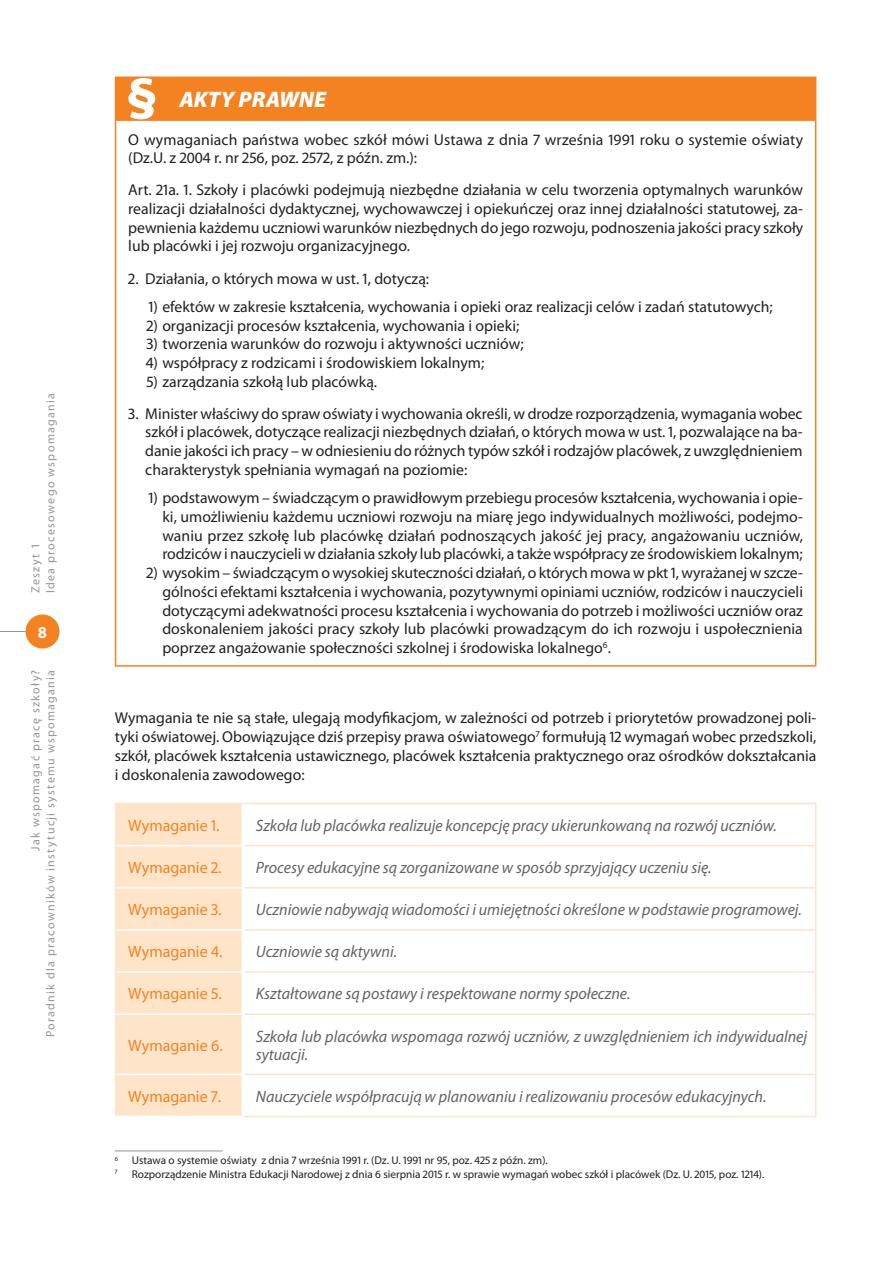
<style>
.page{position:relative;width:893px;height:1263px;background:#fff}
.page>*{position:absolute;margin:0;border:0;box-sizing:border-box;transform-origin:0 0}
.t1{font:italic 900 22.5px "Myriad Pro";color:#fff}
.t2{font:italic 16.5px/18px "Myriad Pro";color:#636366}
.t3{font:16.5px "Myriad Pro";color:#f58220}
.t4{font:700 16.5px "Myriad Pro";color:#fff}
.t5{font:15.75px/18.8px "Myriad Pro";color:#231f20;text-align:justify}
.t6{font:12px/15px "Myriad Pro";letter-spacing:.105em;color:#939598;text-align:right}
.t7{font:11.25px "Myriad Pro";color:#231f20}
.t8{font:6.6px "Myriad Pro";color:#231f20}
</style>
<div class="page">
<div style="left:26px;top:614px;width:34px;height:34px;background:#f58220;border-radius:50%"></div>
<svg style="left:0;top:631px;width:26px;height:1px"></svg>
<hr style="left:115px;top:77px;width:52px;height:1px;background:#f58220">
<hr style="left:115px;top:78px;width:1px;height:41px;background:#f58220">
<hr style="left:115px;top:119px;width:52px;height:2px;background:#f58220">
<hr style="left:115px;top:121px;width:1px;height:544px;background:#f58220">
<hr style="left:815px;top:121px;width:1px;height:544px;background:#f58220">
<hr style="left:115px;top:665px;width:52px;height:2px;background:#f58220">
<hr style="left:167px;top:665px;width:649px;height:2px;background:#f58220">
<hr style="left:167px;top:119px;width:649px;height:2px;background:#f58220">
<div style="left:116px;top:77px;width:700px;height:43px;background:#f58220"></div>
<div style="left:116px;top:804px;width:126px;height:312px;background:#fee5ca"></div>
<svg style="left:245px;top:804px;width:570px;height:312px"></svg>
<hr style="left:815px;top:804px;width:1px;height:41px;background:#fee5ca">
<hr style="left:815px;top:846px;width:1px;height:41px;background:#fee5ca">
<hr style="left:815px;top:888px;width:1px;height:41px;background:#fee5ca">
<hr style="left:815px;top:931px;width:1px;height:40px;background:#fee5ca">
<hr style="left:815px;top:973px;width:1px;height:40px;background:#fee5ca">
<hr style="left:815px;top:1015px;width:1px;height:59px;background:#fee5ca">
<hr style="left:815px;top:1075px;width:1px;height:41px;background:#fee5ca">
<hr style="left:115px;top:803px;width:128px;height:1px;background:#fee5ca">
<hr style="left:115px;top:804px;width:1px;height:42px;background:#fee5ca">
<hr style="left:243px;top:803px;width:573px;height:1px;background:#fee5ca">
<hr style="left:115px;top:846px;width:1px;height:42px;background:#fee5ca">
<hr style="left:245px;top:845px;width:571px;height:1px;background:#fee5ca">
<hr style="left:115px;top:888px;width:1px;height:42px;background:#fee5ca">
<hr style="left:245px;top:887px;width:571px;height:1px;background:#fee5ca">
<hr style="left:115px;top:930px;width:1px;height:42px;background:#fee5ca">
<hr style="left:245px;top:929px;width:571px;height:2px;background:#fee5ca">
<hr style="left:115px;top:972px;width:1px;height:42px;background:#fee5ca">
<hr style="left:245px;top:971px;width:571px;height:2px;background:#fee5ca">
<hr style="left:115px;top:1014px;width:1px;height:60px;background:#fee5ca">
<hr style="left:245px;top:1013px;width:571px;height:2px;background:#fee5ca">
<hr style="left:115px;top:1074px;width:1px;height:42px;background:#fee5ca">
<hr style="left:245px;top:1074px;width:571px;height:1px;background:#fee5ca">
<hr style="left:243px;top:1116px;width:573px;height:1px;background:#fee5ca">
<hr style="left:116px;top:845px;width:126px;height:1px;background:#fff">
<hr style="left:116px;top:887px;width:126px;height:1px;background:#fff">
<hr style="left:116px;top:929px;width:126px;height:2px;background:#fff">
<hr style="left:116px;top:971px;width:126px;height:2px;background:#fff">
<hr style="left:116px;top:1013px;width:126px;height:2px;background:#fff">
<hr style="left:116px;top:1074px;width:126px;height:1px;background:#fff">
<hr style="left:115px;top:1150px;width:108px;height:1px;background:#939598">
<p class="t6" style="left:28px;top:593px;width:201px;text-align:left;rotate:-90deg">Zeszyt 1<br>Idea procesowego wspomagania</p>
<p class="t4" style="left:38px;top:621px;width:11px">8</p>
<p class="t6" style="left:28px;top:1037px;width:369px;rotate:-90deg">Jak wspomagać pracę szkoły?<br>Poradnik dla pracowników instytucji systemu wspomagania</p>
<h1 class="t1" style="left:180px;top:85px;width:148px">AKTY PRAWNE</h1>
<p class="t5" style="left:128px;top:130px;width:676px">O wymaganiach państwa wobec szkół mówi Ustawa z dnia 7 września 1991 roku o systemie oświaty (Dz.U. z 2004 r. nr 256, poz. 2572, z późn. zm.):</p>
<p class="t5" style="left:128px;top:180px;width:676px">Art. 21a. 1. Szkoły i placówki podejmują niezbędne działania w celu tworzenia optymalnych warunków realizacji działalności dydaktycznej, wychowawczej i opiekuńczej oraz innej działalności statutowej, za&shy;pewnienia każdemu uczniowi warunków niezbędnych do jego rozwoju, podnoszenia jakości pracy szkoły lub placówki i jej rozwoju organizacyjnego.</p>
<p class="t5" style="left:128px;top:269px;width:302px">2. Działania, o których mowa w ust. 1, dotyczą:</p>
<p class="t5" style="left:148px;top:297px;width:626px">1) efektów w zakresie kształcenia, wychowania i opieki oraz realizacji celów i zadań statutowych;</p>
<p class="t5" style="left:147px;top:316px;width:374px">2) organizacji procesów kształcenia, wychowania i opieki;</p>
<p class="t5" style="left:147px;top:334px;width:379px">3) tworzenia warunków do rozwoju i aktywności uczniów;</p>
<p class="t5" style="left:146px;top:353px;width:340px">4) współpracy z rodzicami i środowiskiem lokalnym;</p>
<p class="t5" style="left:146px;top:372px;width:232px">5) zarządzania szkołą lub placówką.</p>
<p class="t5" style="left:145px;top:404px;width:659px;text-indent:-17px">3. Minister właściwy do spraw oświaty i wychowania określi, w drodze rozporządzenia, wymagania wobec szkół i placówek, dotyczące realizacji niezbędnych działań, o których mowa w ust. 1, pozwalające na ba&shy;danie jakości ich pracy – w odniesieniu do różnych typów szkół i rodzajów placówek, z uwzględnieniem charakterystyk spełniania wymagań na poziomie:</p>
<p class="t5" style="left:162px;top:488px;width:642px;text-indent:-14px">1) podstawowym – świadczącym o prawidłowym przebiegu procesów kształcenia, wychowania i opie&shy;ki, umożliwieniu każdemu uczniowi rozwoju na miarę jego indywidualnych możliwości, podejmo&shy;waniu przez szkołę lub placówkę działań podnoszących jakość jej pracy, angażowaniu uczniów, rodziców i nauczycieli w działania szkoły lub placówki, a także współpracy ze środowiskiem lokalnym;</p>
<p class="t5" style="left:162px;top:563px;width:642px;text-indent:-16px">2) wysokim – świadczącym o wysokiej skuteczności działań, o których mowa w pkt 1, wyrażanej w szcze&shy;gólności efektami kształcenia i wychowania, pozytywnymi opiniami uczniów, rodziców i nauczycieli dotyczącymi adekwatności procesu kształcenia i wychowania do potrzeb i możliwości uczniów oraz doskonaleniem jakości pracy szkoły lub placówki prowadzącym do ich rozwoju i uspołecznienia poprzez angażowanie społeczności szkolnej i środowiska lokalnego<sup>6</sup>.</p>
<p class="t5" style="left:115px;top:708px;width:703px">Wymagania te nie są stałe, ulegają modyfikacjom, w zależności od potrzeb i priorytetów prowadzonej poli&shy;tyki oświatowej. Obowiązujące dziś przepisy prawa oświatowego<sup>7</sup> formułują 12 wymagań wobec przedszkoli, szkół, placówek kształcenia ustawicznego, placówek kształcenia praktycznego oraz ośrodków dokształcania i doskonalenia zawodowego:</p>
<p class="t3" style="left:128px;top:815px;width:93px">Wymaganie 1.</p>
<p class="t2" style="left:256px;top:816px;width:522px">Szkoła lub placówka realizuje koncepcję pracy ukierunkowaną na rozwój uczniów.</p>
<p class="t3" style="left:128px;top:857px;width:95px">Wymaganie 2.</p>
<p class="t2" style="left:256px;top:858px;width:457px">Procesy edukacyjne są zorganizowane w sposób sprzyjający uczeniu się.</p>
<p class="t3" style="left:128px;top:899px;width:95px">Wymaganie 3.</p>
<p class="t2" style="left:256px;top:900px;width:547px">Uczniowie nabywają wiadomości i umiejętności określone w podstawie programowej.</p>
<p class="t3" style="left:128px;top:941px;width:96px">Wymaganie 4.</p>
<p class="t2" style="left:256px;top:942px;width:143px">Uczniowie są aktywni.</p>
<p class="t3" style="left:128px;top:984px;width:95px">Wymaganie 5.</p>
<p class="t2" style="left:256px;top:984px;width:376px">Kształtowane są postawy i respektowane normy społeczne.</p>
<p class="t3" style="left:128px;top:1035px;width:96px">Wymaganie 6.</p>
<p class="t2" style="left:256px;top:1027px;width:553px">Szkoła lub placówka wspomaga rozwój uczniów, z uwzględnieniem ich indywidualnej sytuacji.</p>
<p class="t3" style="left:128px;top:1086px;width:94px">Wymaganie 7.</p>
<p class="t2" style="left:256px;top:1087px;width:512px">Nauczyciele współpracują w planowaniu i realizowaniu procesów edukacyjnych.</p>
<p class="t7" style="left:115px;top:1154px;width:435px"><sup>6</sup> Ustawa o systemie oświaty z dnia 7 września 1991 r. (Dz. U. 1991 nr 95, poz. 425 z późn. zm).</p>
<p class="t8" style="left:115px;top:1168px;width:4px">7</p>
<p class="t7" style="left:132px;top:1167px;width:634px">Rozporządzenie Ministra Edukacji Narodowej z dnia 6 sierpnia 2015 r. w sprawie wymagań wobec szkół i placówek (Dz. U. 2015, poz. 1214).</p>
</div>
